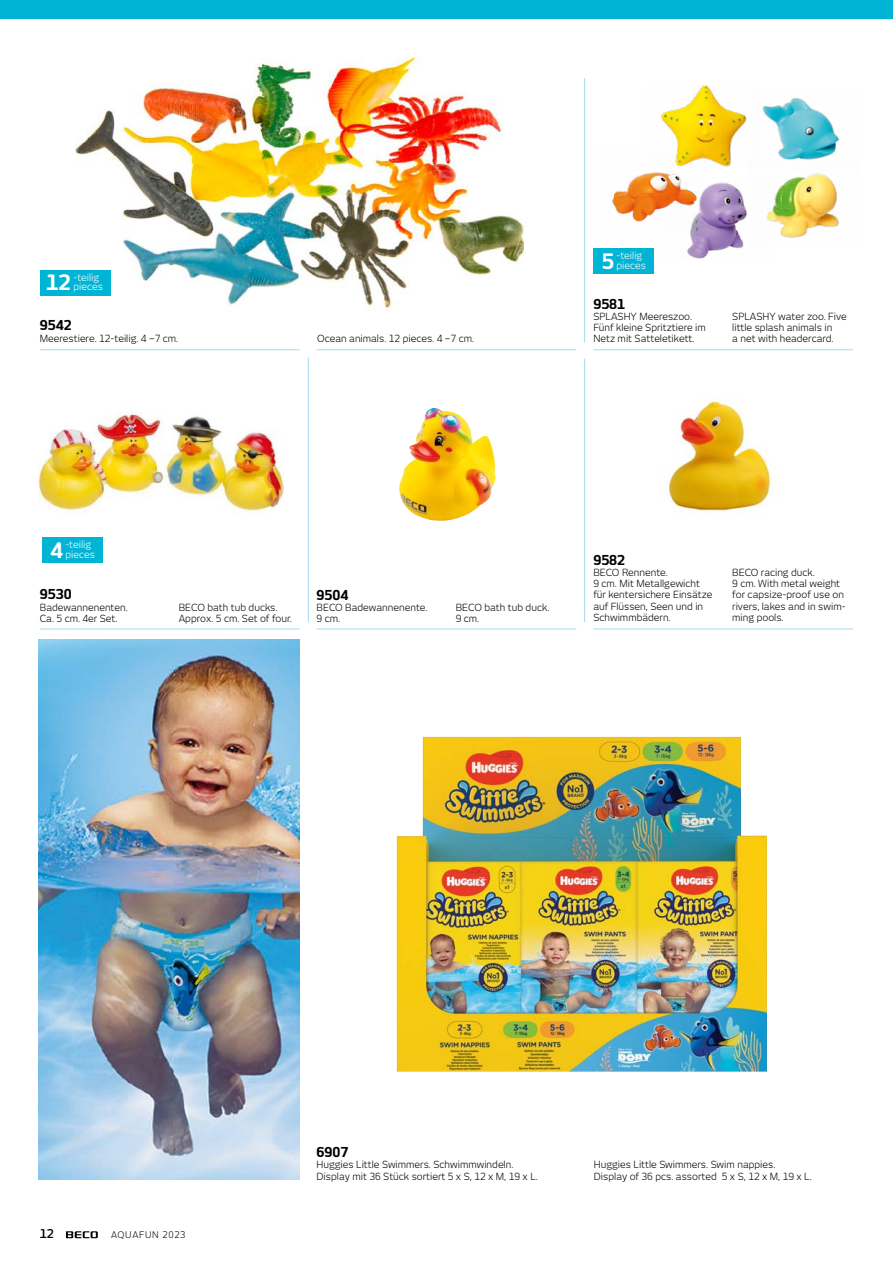
<style>
.page{position:relative;width:893px;height:1263px;background:#fff}
.page>*{position:absolute;margin:0;border:0;box-sizing:border-box;transform-origin:0 0}
.Beschreibung{font:700 21px "New June Pro";color:#fff}
.Art-Nr_ohne_Buchstab{font:700 13.5px "New June Pro";color:#000}
.t1{font:600 12px "New June";color:#000}
.Beschreibung-2{font:9.75px/11.1px "New June";color:#000}
.Beschreibung-3{font:9.75px "New June";color:#fff}
.t2{font:9px "New June";letter-spacing:.08em;color:#000}
</style>
<div class="page">
<hr style="left:40px;top:349px;width:260px;height:1px;background:#a9dbec">
<hr style="left:317px;top:349px;width:259px;height:1px;background:#a9dbec">
<hr style="left:593px;top:349px;width:260px;height:1px;background:#a9dbec">
<hr style="left:40px;top:628px;width:260px;height:1px;background:#a9dbec">
<hr style="left:317px;top:628px;width:259px;height:1px;background:#a9dbec">
<hr style="left:593px;top:628px;width:260px;height:1px;background:#a9dbec">
<hr style="left:308px;top:357px;width:1px;height:265px;background:#a9dbec">
<hr style="left:584px;top:78px;width:1px;height:264px;background:#a9dbec">
<hr style="left:584px;top:358px;width:1px;height:264px;background:#a9dbec">
<div style="left:0;top:0;width:893px;height:19px;background:#00b4d5"></div>
<img style="left:38px;top:639px;width:262px;height:540px">
<img style="left:399px;top:408px;width:97px;height:113px">
<img style="left:668px;top:399px;width:104px;height:112px">
<img style="left:762px;top:98px;width:78px;height:62px">
<img style="left:687px;top:182px;width:60px;height:77px">
<img style="left:661px;top:85px;width:86px;height:82px">
<img style="left:767px;top:173px;width:72px;height:65px">
<img style="left:612px;top:150px;width:93px;height:84px">
<img style="left:76px;top:57px;width:448px;height:252px">
<img style="left:38px;top:414px;width:245px;height:133px">
<div style="left:40px;top:270px;width:71px;height:26px;background:#00b4d5"></div>
<div style="left:594px;top:248px;width:60px;height:26px;background:#00b4d5"></div>
<div style="left:43px;top:537px;width:60px;height:26px;background:#00b4d5"></div>
<img style="left:397px;top:737px;width:370px;height:334px">
<svg style="left:66px;top:1231px;width:32px;height:7px"></svg>
<p class="Beschreibung" style="left:46px;top:270px;width:26px">12</p>
<p class="Beschreibung-3" style="left:73px;top:271px;width:27px">-teilig</p>
<p class="Beschreibung-3" style="left:73px;top:281px;width:31px">pieces</p>
<p class="Art-Nr_ohne_Buchstab" style="left:40px;top:317px;width:33px">9542</p>
<p class="Beschreibung-2" style="left:40px;top:332px;width:140px">Meerestiere. 12-teilig. 4 –7 cm.</p>
<p class="Beschreibung-2" style="left:317px;top:332px;width:158px">Ocean animals. 12 pieces. 4 –7 cm.</p>
<p class="Beschreibung" style="left:602px;top:248px;width:14px">5</p>
<p class="Beschreibung-3" style="left:616px;top:250px;width:27px">-teilig</p>
<p class="Beschreibung-3" style="left:616px;top:260px;width:31px">pieces</p>
<p class="Art-Nr_ohne_Buchstab" style="left:593px;top:296px;width:33px">9581</p>
<p class="Beschreibung-2" style="left:593px;top:311px;width:114px">SPLASHY Meereszoo.<br>Fünf kleine Spritztiere im<br>Netz mit Satteletikett.</p>
<p class="Beschreibung-2" style="left:732px;top:311px;width:116px">SPLASHY water zoo. Five little splash animals in<br>a net with headercard.</p>
<p class="Beschreibung" style="left:51px;top:537px;width:14px">4</p>
<p class="Beschreibung-3" style="left:65px;top:539px;width:27px">-teilig</p>
<p class="Beschreibung-3" style="left:65px;top:548px;width:31px">pieces</p>
<p class="Art-Nr_ohne_Buchstab" style="left:40px;top:586px;width:33px">9530</p>
<p class="Beschreibung-2" style="left:40px;top:601px;width:89px">Badewannenenten.<br>Ca. 5 cm. 4er Set.</p>
<p class="Beschreibung-2" style="left:179px;top:601px;width:115px">BECO bath tub ducks.<br>Approx. 5 cm. Set of four.</p>
<p class="Art-Nr_ohne_Buchstab" style="left:317px;top:586px;width:33px">9504</p>
<p class="Beschreibung-2" style="left:317px;top:602px;width:112px">BECO Badewannenente.<br>9 cm.</p>
<p class="Beschreibung-2" style="left:456px;top:602px;width:95px">BECO bath tub duck.<br>9 cm.</p>
<p class="Art-Nr_ohne_Buchstab" style="left:593px;top:552px;width:33px">9582</p>
<p class="Beschreibung-2" style="left:593px;top:567px;width:121px">BECO Rennente.<br>9 cm. Mit Metallgewicht für kentersichere Einsätze auf Flüssen, Seen und in<br>Schwimmbädern.</p>
<p class="Beschreibung-2" style="left:732px;top:567px;width:115px">BECO racing duck.<br>9 cm. With metal weight for capsize-proof use on rivers, lakes and in swim&shy;ming pools.</p>
<p class="t1" style="left:40px;top:1227px;width:16px">12</p>
<p class="t2" style="left:111px;top:1230px;width:76px">AQUAFUN 2023</p>
<p class="Art-Nr_ohne_Buchstab" style="left:317px;top:1144px;width:33px">6907</p>
<p class="Beschreibung-2" style="left:317px;top:1159px;width:223px">Huggies Little Swimmers. Schwimmwindeln.<br>Display mit 36 Stück sortiert 5 x S, 12 x M, 19 x L.</p>
<p class="Beschreibung-2" style="left:594px;top:1159px;width:219px">Huggies Little Swimmers. Swim nappies.<br>Display of 36 pcs. assorted 5 x S, 12 x M, 19 x L.</p>
</div>
